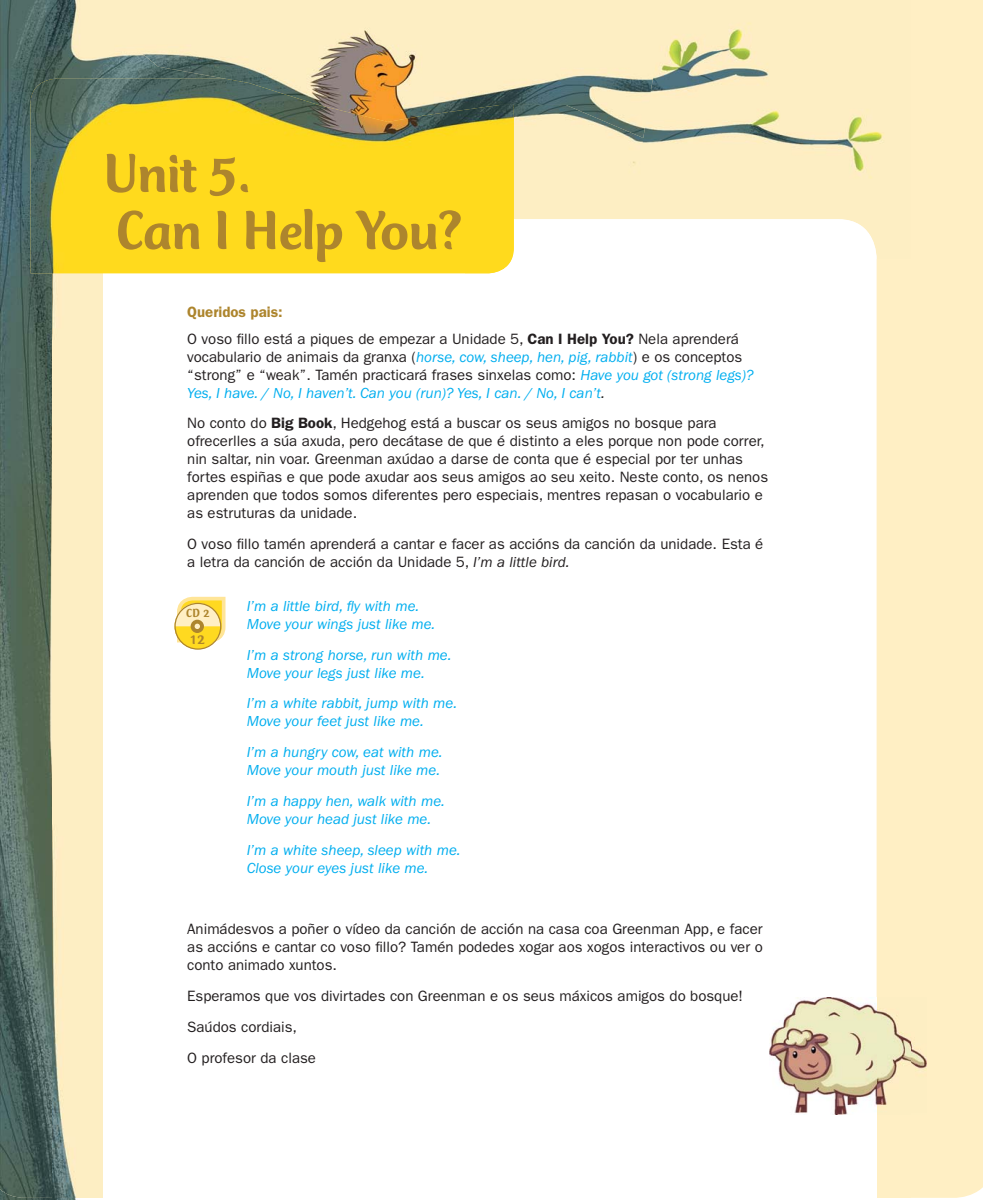
<style>
.page{position:relative;width:983px;height:1200px;background:#fff}
.page>*{position:absolute;margin:0;border:0;box-sizing:border-box;transform-origin:0 0}
.t1{font:500 57px/57px "Club Type Std";letter-spacing:-.01em;color:#ad852d}
.t2{font:15px/18px "ITC Franklin Gothic Std";color:#231f20}
.t3{font:italic 15px/18px "ITC Franklin Gothic Std";color:#00aeef}
.t4{font:500 14.7px "Club Type Std";color:#ad852d}
.t5{font:500 12.15px "Club Type Std";color:#ad852d}
.s1{font-weight:600;color:#ad852d}
.s2{font-weight:600}
.s3{font-style:normal;color:#231f20}
.s4{color:#231f20}
.s5{font-style:italic}
</style>
<div class="page">
<div style="left:909px;top:0;width:73px;height:1197px;background:#ffefc4"></div>
<img style="left:0;top:1197px;width:909px;height:2px">
<img style="left:0;top:0;width:267px;height:103px">
<div style="left:267px;top:0;width:642px;height:51px;background:#fdeec3"></div>
<img style="left:642px;top:51px;width:267px;height:208px">
<img style="left:0;top:103px;width:53px;height:1094px">
<div style="left:513px;top:138px;width:129px;height:81px;background:#fdeec3"></div>
<div style="left:53px;top:273px;width:50px;height:924px;background:#fdeec3"></div>
<img style="left:876px;top:259px;width:33px;height:738px">
<img style="left:464px;top:219px;width:360px;height:55px">
<img style="left:824px;top:219px;width:52px;height:40px">
<img style="left:463px;top:1197px;width:310px;height:2px">
<img style="left:773px;top:1114px;width:103px;height:85px">
<img style="left:30px;top:79px;width:483px;height:194px">
<img style="left:111px;top:11px;width:552px;height:127px">
<svg style="left:174px;top:603px;width:46px;height:46px"></svg>
<svg style="left:174px;top:596px;width:52px;height:48px;background:#f7de7d"></svg>
<div style="left:174px;top:602px;width:47px;height:47px;border:1px solid #ad852d;border-radius:50%"></div>
<img style="left:769px;top:997px;width:157px;height:117px">
<h1 class="t1" style="left:103px;top:149px;width:360px">Unit 5.<br>Can I Help You?</h1>
<p class="t2" style="left:187px;top:299px;width:553px;line-height:26.5px"><span class="s1">Queridos pais:<br></span>O voso fillo está a piques de empezar a Unidade 5, <span class="s2">Can I Help You?</span> Nela aprenderá</p>
<p class="t3" style="left:187px;top:348px;width:567px"><span class="s3">vocabulario de animais da granxa (</span>horse, cow, sheep, hen, pig, rabbit<span class="s3">) e os conceptos “strong” e “weak”. Tamén practicará frases sinxelas como:</span> Have you got (strong legs)?<br>Yes, I have. / No, I haven’t. Can you (run)? Yes, I can. / No, I can’t<span class="s4">.</span></p>
<p class="t2" style="left:187px;top:415px;width:582px">No conto do <span class="s2">Big Book</span>, Hedgehog está a buscar os seus amigos no bosque para ofrecerlles a súa axuda, pero decátase de que é distinto a eles porque non pode correr, nin saltar, nin voar. Greenman axúdao a darse de conta que é especial por ter unhas fortes espiñas e que pode axudar aos seus amigos ao seu xeito. Neste conto, os nenos aprenden que todos somos diferentes pero especiais, mentres repasan o vocabulario e as estruturas da unidade.</p>
<p class="t2" style="left:187px;top:536px;width:577px">O voso fillo tamén aprenderá a cantar e facer as accións da canción da unidade. Esta é a letra da canción de acción da Unidade 5, <span class="s5">I’m a little bird.</span></p>
<p class="t3" style="left:247px;top:597px;width:190px">I’m a little bird, fly with me.<br>Move your wings just like me.</p>
<p class="t3" style="left:247px;top:646px;width:206px">I’m a strong horse, run with me.<br>Move your legs just like me.</p>
<p class="t3" style="left:247px;top:695px;width:212px">I’m a white rabbit, jump with me.<br>Move your feet just like me.</p>
<p class="t3" style="left:247px;top:743px;width:197px">I’m a hungry cow, eat with me.<br>Move your mouth just like me.</p>
<p class="t3" style="left:247px;top:792px;width:199px">I’m a happy hen, walk with me.<br>Move your head just like me.</p>
<p class="t3" style="left:247px;top:841px;width:215px">I’m a white sheep, sleep with me.<br>Close your eyes just like me.</p>
<p class="t5" style="left:186px;top:608px;width:25px">CD 2</p>
<p class="t4" style="left:190px;top:633px;width:16px">12</p>
<p class="t2" style="left:187px;top:920px;width:577px;text-align:justify">Animádesvos a poñer o vídeo da canción de acción na casa coa Greenman App, e facer as accións e cantar co voso fillo? Tamén podedes xogar aos xogos interactivos ou ver o conto animado xuntos.</p>
<p class="t2" style="left:187px;top:981px;width:557px;line-height:30.8px">Esperamos que vos divirtades con Greenman e os seus máxicos amigos do bosque!<br>Saúdos cordiais,<br>O profesor da clase</p>
</div>
